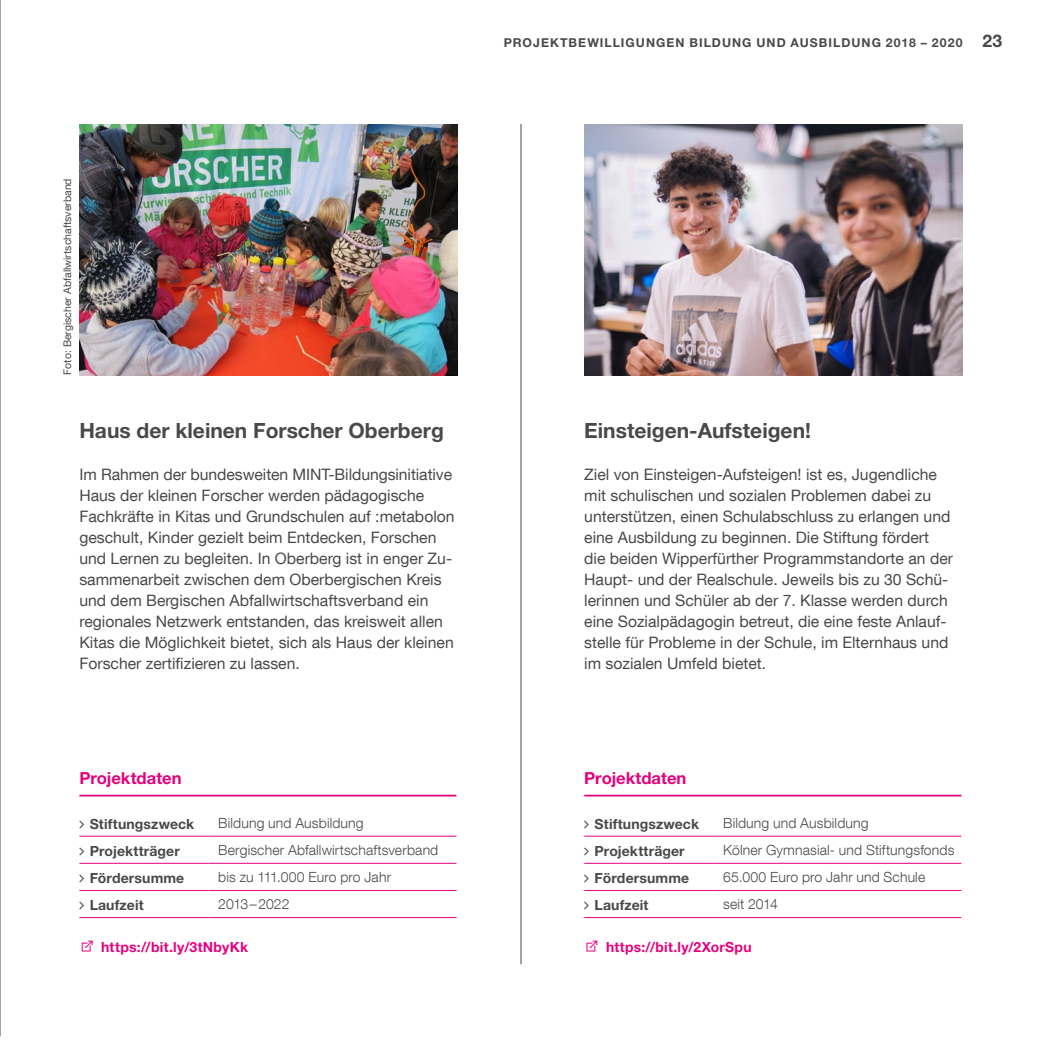
<style>
.page{position:relative;width:1042px;height:1042px;background:#fff}
.page>*{position:absolute;margin:0;border:0;box-sizing:border-box;transform-origin:0 0}
.head_12pt{font:700 21px "Helvetica Neue LT Std";color:#494948}
.subtext{font:700 16.62px "Helvetica Neue LT Std";color:#e5007d}
.copy{font:15.75px/21px "Helvetica Neue LT Com";color:#494948}
.subtext-2{font:300 14px "Helvetica Neue LT Com";letter-spacing:.01em;color:#494948}
.subtext-3{font:700 14px "Helvetica Neue LT Std";letter-spacing:.01em;color:#494948}
.copy-2{font:700 14px "Helvetica Neue LT Std";letter-spacing:.02em;color:#e5007d}
.head{font:700 12.25px "Helvetica Neue LT Std";letter-spacing:.085em;color:#494948}
.copy-3{font:10.5px "Helvetica Neue LT Com";color:#494948}
.s1{font-size:17.5px}
</style>
<div class="page">
<hr style="left:0;top:0;width:1px;height:1036px;background:#494948">
<hr style="left:521px;top:124px;width:1px;height:840px;background:#494948">
<img style="left:584px;top:124px;width:378px;height:252px">
<hr style="left:584px;top:795px;width:377px;height:1px;background:#e5007d">
<hr style="left:584px;top:836px;width:129px;height:1px;background:#e5007d">
<hr style="left:713px;top:836px;width:248px;height:1px;background:#e5007d">
<hr style="left:584px;top:863px;width:129px;height:1px;background:#e5007d">
<hr style="left:713px;top:863px;width:248px;height:1px;background:#e5007d">
<hr style="left:584px;top:890px;width:129px;height:1px;background:#e5007d">
<hr style="left:713px;top:890px;width:248px;height:1px;background:#e5007d">
<hr style="left:584px;top:917px;width:129px;height:1px;background:#e5007d">
<hr style="left:713px;top:917px;width:248px;height:1px;background:#e5007d">
<img style="left:79px;top:124px;width:379px;height:252px">
<hr style="left:79px;top:795px;width:377px;height:1px;background:#e5007d">
<hr style="left:79px;top:836px;width:129px;height:1px;background:#e5007d">
<hr style="left:208px;top:836px;width:248px;height:1px;background:#e5007d">
<hr style="left:79px;top:863px;width:129px;height:1px;background:#e5007d">
<hr style="left:208px;top:863px;width:248px;height:1px;background:#e5007d">
<hr style="left:79px;top:890px;width:129px;height:1px;background:#e5007d">
<hr style="left:208px;top:890px;width:248px;height:1px;background:#e5007d">
<hr style="left:79px;top:917px;width:129px;height:1px;background:#e5007d">
<hr style="left:208px;top:917px;width:248px;height:1px;background:#e5007d">
<p class="head" style="left:504px;top:35px;width:500px">PROJEKTBEWILLIGUNGEN BILDUNG UND AUSBILDUNG 2018 – 2020 <span class="s1">23</span></p>
<p class="copy-3" style="left:61px;top:375px;width:198px;rotate:-90deg">Foto: Bergischer Abfallwirtschaftsverband</p>
<p class="head_12pt" style="left:79px;top:417px;width:366px">Haus der kleinen Forscher Oberberg</p>
<p class="copy" style="left:79px;top:463px;width:377px">Im Rahmen der bundesweiten MINT-Bildungsinitiative Haus der kleinen Forscher werden pädagogische Fachkräfte in Kitas und Grundschulen auf :metabolon geschult, Kinder gezielt beim Entdecken, Forschen und Lernen zu begleiten. In Oberberg ist in enger Zu&shy;sammenarbeit zwischen dem Oberbergischen Kreis und dem Bergischen Abfallwirtschaftsverband ein regionales Netzwerk entstanden, das kreisweit allen Kitas die Möglichkeit bietet, sich als Haus der kleinen Forscher zertifizieren zu lassen.</p>
<p class="subtext" style="left:79px;top:768px;width:104px">Projektdaten</p>
<p class="subtext-3" style="left:90px;top:815px;width:106px">Stiftungszweck</p>
<p class="subtext-2" style="left:218px;top:814px;width:147px">Bildung und Ausbildung</p>
<p class="subtext-3" style="left:90px;top:842px;width:92px">Projektträger</p>
<p class="subtext-2" style="left:218px;top:841px;width:221px">Bergischer Abfallwirtschaftsverband</p>
<p class="subtext-3" style="left:90px;top:869px;width:96px">Fördersumme</p>
<p class="subtext-2" style="left:218px;top:868px;width:174px">bis zu 111.000 Euro pro Jahr</p>
<p class="subtext-3" style="left:90px;top:896px;width:55px">Laufzeit</p>
<p class="subtext-2" style="left:218px;top:895px;width:73px">2013–2022</p>
<p class="copy-2" style="left:101px;top:938px;width:148px">https://bit.ly/3tNbyKk</p>
<p class="head_12pt" style="left:584px;top:417px;width:228px">Einsteigen-Aufsteigen!</p>
<p class="copy" style="left:584px;top:463px;width:370px">Ziel von Einsteigen-Aufsteigen! ist es, Jugendliche mit schulischen und sozialen Problemen dabei zu unterstützen, einen Schulabschluss zu erlangen und eine Ausbildung zu beginnen. Die Stiftung fördert die beiden Wipperfürther Programmstandorte an der Haupt- und der Realschule. Jeweils bis zu 30 Schü&shy;lerinnen und Schüler ab der 7. Klasse werden durch eine Sozialpädagogin betreut, die eine feste Anlauf&shy;stelle für Probleme in der Schule, im Elternhaus und im sozialen Umfeld bietet.</p>
<p class="subtext" style="left:584px;top:768px;width:104px">Projektdaten</p>
<p class="subtext-3" style="left:594px;top:815px;width:106px">Stiftungszweck</p>
<p class="subtext-2" style="left:723px;top:814px;width:147px">Bildung und Ausbildung</p>
<p class="subtext-3" style="left:594px;top:842px;width:92px">Projektträger</p>
<p class="subtext-2" style="left:723px;top:841px;width:233px">Kölner Gymnasial- und Stiftungsfonds</p>
<p class="subtext-3" style="left:594px;top:869px;width:96px">Fördersumme</p>
<p class="subtext-2" style="left:723px;top:868px;width:204px">65.000 Euro pro Jahr und Schule</p>
<p class="subtext-3" style="left:594px;top:896px;width:55px">Laufzeit</p>
<p class="subtext-2" style="left:723px;top:895px;width:56px">seit 2014</p>
<p class="copy-2" style="left:606px;top:938px;width:147px">https://bit.ly/2XorSpu</p>
</div>
